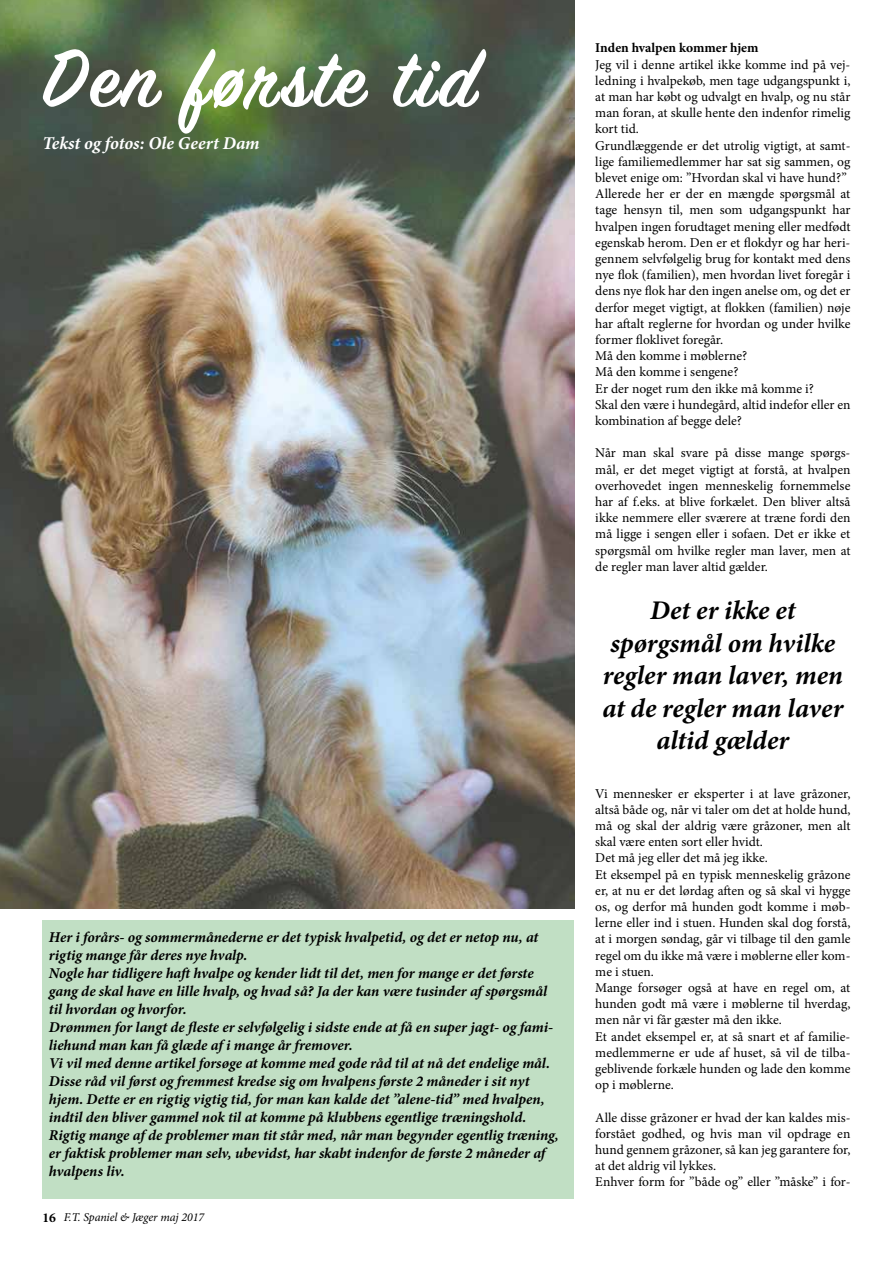
<style>
.page{position:relative;width:893px;height:1263px;background:#fff}
.page>*{position:absolute;margin:0;border:0;box-sizing:border-box;transform-origin:0 0}
.t1{font:600 90px "Sign Painter House Script";letter-spacing:.05em;color:#fff}
.t2{font:italic 700 27px/32.4px "Minion Pro";color:#000;text-align:center}
.t3{font:italic 700 18px "Minion Pro";color:#fff}
.t4{font:italic 700 15px/18px "Minion Pro";letter-spacing:-.005em;color:#000}
.t5{font:13.5px/16.2px "Minion Pro";color:#000}
.t6{font:700 13.5px "Minion Pro";letter-spacing:-.005em;color:#000}
.t7{font:italic 12px "Minion Pro";letter-spacing:-.005em;color:#000}
.s1{font-weight:700;font-style:normal;font-size:13.5px}
</style>
<div class="page">
<div style="left:43px;top:921px;width:531px;height:278px;background:#c1dfc4"></div>
<img style="left:0;top:0;width:574px;height:909px">
<h1 class="t1" style="left:43px;top:24px;width:435px">Den første tid</h1>
<h3 class="t3" style="left:43px;top:130px;width:219px">Tekst og fotos: Ole Geert Dam</h3>
<p class="t4" style="left:49px;top:928px;width:511px">Her i forårs- og sommermånederne er det typisk hvalpetid, og det er netop nu, at rigtig mange får deres nye hvalp.<br>Nogle har tidligere haft hvalpe og kender lidt til det, men for mange er det første gang de skal have en lille hvalp, og hvad så? Ja der kan være tusinder af spørgsmål til hvordan og hvorfor.<br>Drømmen for langt de fleste er selvfølgelig i sidste ende at få en super jagt- og fami&shy;liehund man kan få glæde af i mange år fremover.<br>Vi vil med denne artikel forsøge at komme med gode råd til at nå det endelige mål.<br>Disse råd vil først og fremmest kredse sig om hvalpens første 2 måneder i sit nyt hjem. Dette er en rigtig vigtig tid, for man kan kalde det ”alene-tid” med hvalpen, indtil den bliver gammel nok til at komme på klubbens egentlige træningshold.<br>Rigtig mange af de problemer man tit står med, når man begynder egentlig træning, er faktisk problemer man selv, ubevidst, har skabt indenfor de første 2 måneder af hvalpens liv.</p>
<p class="t7" style="left:43px;top:1209px;width:163px"><span class="s1">16</span> F.T. Spaniel &amp; Jæger maj 2017</p>
<p class="t6" style="left:595px;top:39px;width:165px">Inden hvalpen kommer hjem</p>
<p class="t5" style="left:595px;top:56px;width:257px">Jeg vil i denne artikel ikke komme ind på vej&shy;ledning i hvalpekøb, men tage udgangspunkt i, at man har købt og udvalgt en hvalp, og nu står man foran, at skulle hente den indenfor rimelig kort tid.<br>Grundlæggende er det utrolig vigtigt, at samt&shy;lige familiemedlemmer har sat sig sammen, og blevet enige om: ”Hvordan skal vi have hund?” Allerede her er der en mængde spørgsmål at tage hensyn til, men som udgangspunkt har hvalpen ingen forudtaget mening eller medfødt egenskab herom. Den er et flokdyr og har heri&shy;gennem selvfølgelig brug for kontakt med dens nye flok (familien), men hvordan livet foregår i dens nye flok har den ingen anelse om, og det er derfor meget vigtigt, at flokken (familien) nøje har aftalt reglerne for hvordan og under hvilke former floklivet foregår.<br>Må den komme i møblerne?<br>Må den komme i sengene?<br>Er der noget rum den ikke må komme i?<br>Skal den være i hundegård, altid indefor eller en kombination af begge dele?</p>
<p class="t5" style="left:595px;top:445px;width:257px;text-align:justify">Når man skal svare på disse mange spørgs&shy;mål, er det meget vigtigt at forstå, at hvalpen overhovedet ingen menneskelig fornemmelse har af f.eks. at blive forkælet. Den bliver altså ikke nemmere eller sværere at træne fordi den må ligge i sengen eller i sofaen. Det er ikke et spørgsmål om hvilke regler man laver, men at de regler man laver altid gælder.</p>
<h2 class="t2" style="left:602px;top:594px;width:242px">Det er ikke et spørgsmål om hvilke regler man laver, men at de regler man laver altid gælder</h2>
<p class="t5" style="left:595px;top:785px;width:257px">Vi mennesker er eksperter i at lave gråzoner, altså både og, når vi taler om det at holde hund, må og skal der aldrig være gråzoner, men alt skal være enten sort eller hvidt.<br>Det må jeg eller det må jeg ikke.<br>Et eksempel på en typisk menneskelig gråzone er, at nu er det lørdag aften og så skal vi hygge os, og derfor må hunden godt komme i møb&shy;lerne eller ind i stuen. Hunden skal dog forstå, at i morgen søndag, går vi tilbage til den gamle regel om du ikke må være i møblerne eller kom&shy;me i stuen.<br>Mange forsøger også at have en regel om, at hunden godt må være i møblerne til hverdag, men når vi får gæster må den ikke.<br>Et andet eksempel er, at så snart et af familie&shy;medlemmerne er ude af huset, så vil de tilba&shy;geblivende forkæle hunden og lade den komme op i møblerne.</p>
<p class="t5" style="left:595px;top:1109px;width:257px">Alle disse gråzoner er hvad der kan kaldes mis&shy;forstået godhed, og hvis man vil opdrage en hund gennem gråzoner, så kan jeg garantere for, at det aldrig vil lykkes.<br>Enhver form for ”både og” eller ”måske” i for-</p>
</div>
